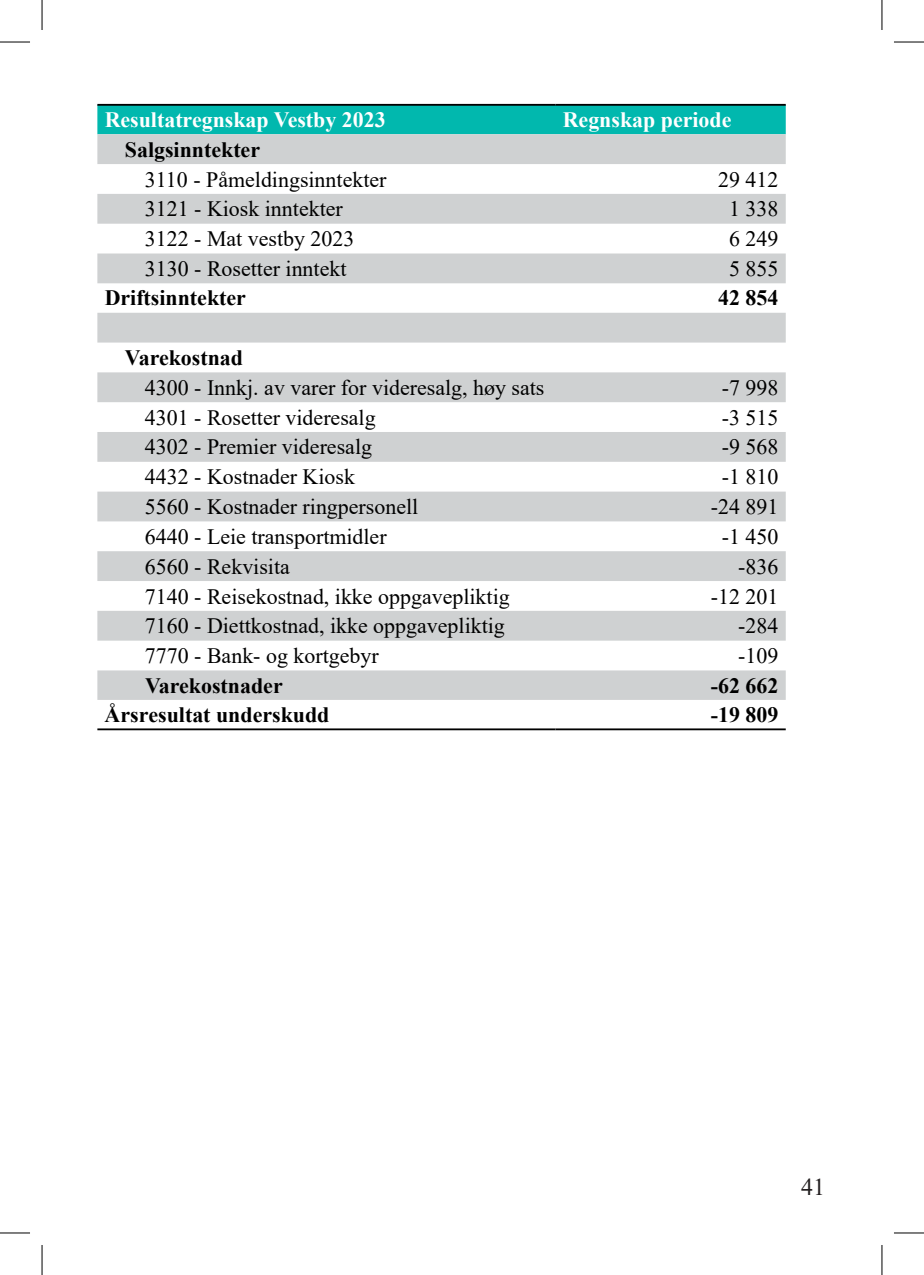
<style>
.page{position:relative;width:924px;height:1275px;background:#fff}
.page>*{position:absolute;margin:0;border:0;box-sizing:border-box;transform-origin:0 0}
.t1{font:24px "Times New Roman";color:#231f20}
.t2{font:22px "Times New Roman";color:#000}
.t3{font:700 22px "Times New Roman";color:#000}
.t4{font:700 22px "Times New Roman";color:#fff}
</style>
<div class="page">
<div style="left:97px;top:106px;width:688px;height:28px;background:#01b8ae"></div>
<svg style="left:97px;top:134px;width:688px;height:566px;fill:#cfd1d2"></svg>
<hr style="left:97px;top:104px;width:458px;height:2px;background:#000">
<hr style="left:555px;top:104px;width:230px;height:2px;background:#000">
<hr style="left:97px;top:728px;width:458px;height:2px;background:#000">
<hr style="left:555px;top:728px;width:230px;height:2px;background:#000">
<hr style="left:0;top:42px;width:30px;height:1px;background:#000">
<hr style="left:893px;top:42px;width:30px;height:1px;background:#000">
<hr style="left:0;top:1232px;width:30px;height:1px;background:#000">
<hr style="left:893px;top:1232px;width:30px;height:1px;background:#000">
<hr style="left:42px;top:0;width:1px;height:30px;background:#000">
<hr style="left:42px;top:1245px;width:1px;height:30px;background:#000">
<hr style="left:881px;top:0;width:1px;height:30px;background:#000">
<hr style="left:881px;top:1245px;width:1px;height:30px;background:#000">
<p class="t4" style="left:105px;top:104px;width:282px">Resultatregnskap Vestby 2023</p>
<p class="t4" style="left:562px;top:104px;width:170px">Regnskap periode</p>
<p class="t3" style="left:125px;top:133px;width:137px">Salgsinntekter</p>
<p class="t2" style="left:145px;top:164px;width:243px">3110 - Påmeldingsinntekter</p>
<p class="t2" style="left:717px;top:164px;width:62px">29 412</p>
<p class="t2" style="left:145px;top:193px;width:199px">3121 - Kiosk inntekter</p>
<p class="t2" style="left:728px;top:193px;width:51px">1 338</p>
<p class="t2" style="left:145px;top:223px;width:211px">3122 - Mat vestby 2023</p>
<p class="t2" style="left:728px;top:223px;width:51px">6 249</p>
<p class="t2" style="left:145px;top:253px;width:203px">3130 - Rosetter inntekt</p>
<p class="t2" style="left:728px;top:253px;width:51px">5 855</p>
<p class="t3" style="left:105px;top:282px;width:143px">Driftsinntekter</p>
<p class="t3" style="left:717px;top:282px;width:62px">42 854</p>
<p class="t3" style="left:125px;top:342px;width:120px">Varekostnad</p>
<p class="t2" style="left:145px;top:372px;width:401px">4300 - Innkj. av varer for videresalg, høy sats</p>
<p class="t2" style="left:721px;top:372px;width:58px">-7 998</p>
<p class="t2" style="left:145px;top:402px;width:232px">4301 - Rosetter videresalg</p>
<p class="t2" style="left:721px;top:402px;width:58px">-3 515</p>
<p class="t2" style="left:145px;top:431px;width:228px">4302 - Premier videresalg</p>
<p class="t2" style="left:721px;top:431px;width:58px">-9 568</p>
<p class="t2" style="left:145px;top:461px;width:211px">4432 - Kostnader Kiosk</p>
<p class="t2" style="left:721px;top:461px;width:58px">-1 810</p>
<p class="t2" style="left:145px;top:491px;width:275px">5560 - Kostnader ringpersonell</p>
<p class="t2" style="left:710px;top:491px;width:69px">-24 891</p>
<p class="t2" style="left:145px;top:521px;width:243px">6440 - Leie transportmidler</p>
<p class="t2" style="left:721px;top:521px;width:58px">-1 450</p>
<p class="t2" style="left:145px;top:551px;width:146px">6560 - Rekvisita</p>
<p class="t2" style="left:737px;top:551px;width:42px">-836</p>
<p class="t2" style="left:145px;top:580px;width:366px">7140 - Reisekostnad, ikke oppgavepliktig</p>
<p class="t2" style="left:710px;top:580px;width:69px">-12 201</p>
<p class="t2" style="left:145px;top:610px;width:361px">7160 - Diettkostnad, ikke oppgavepliktig</p>
<p class="t2" style="left:737px;top:610px;width:42px">-284</p>
<p class="t2" style="left:145px;top:640px;width:235px">7770 - Bank- og kortgebyr</p>
<p class="t2" style="left:737px;top:640px;width:42px">-109</p>
<p class="t3" style="left:145px;top:669px;width:139px">Varekostnader</p>
<p class="t3" style="left:710px;top:669px;width:69px">-62 662</p>
<p class="t3" style="left:105px;top:699px;width:226px">Årsresultat underskudd</p>
<p class="t3" style="left:710px;top:699px;width:69px">-19 809</p>
<p class="t1" style="left:800px;top:1169px;width:25px">41</p>
</div>
